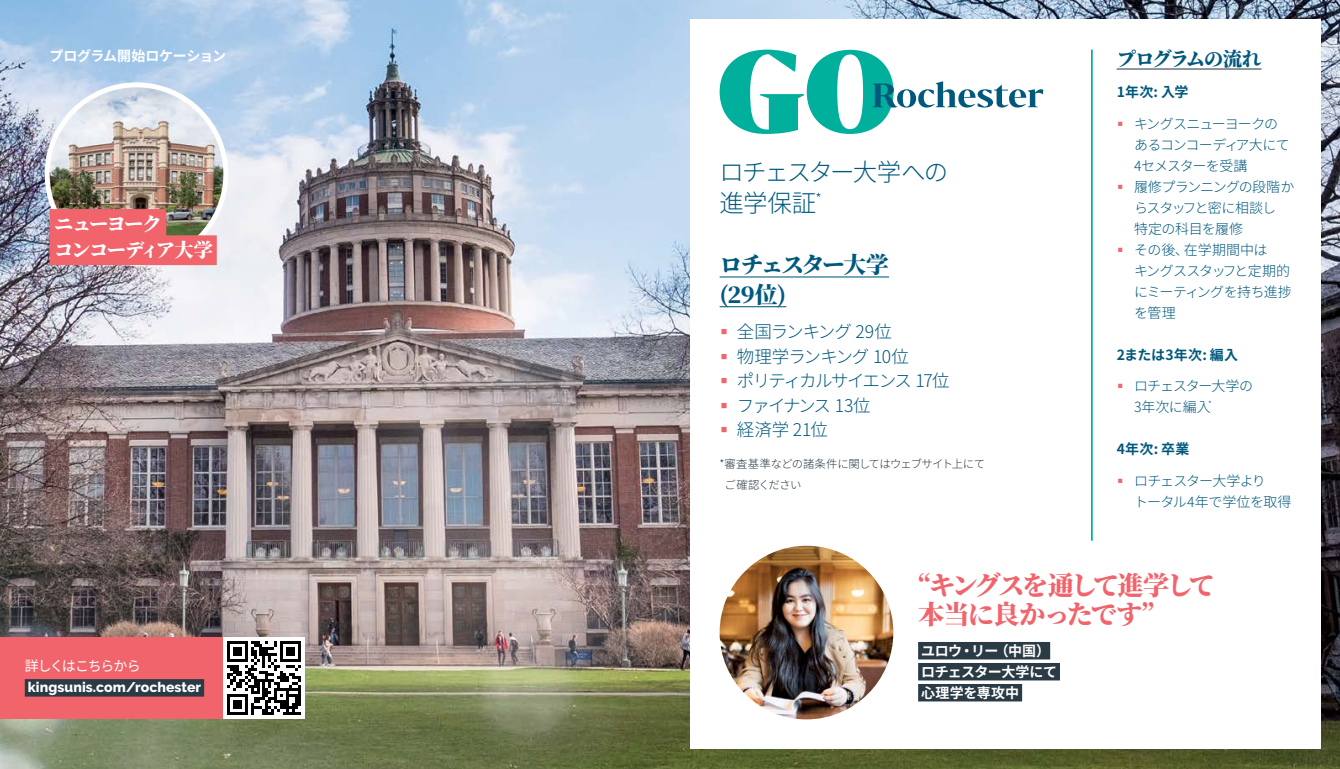
<style>
.page{position:relative;width:1340px;height:769px;background:#fff}
.page>*{position:absolute;margin:0;border:0;box-sizing:border-box;transform-origin:0 0}
.t1{font:900 26.25px/29.8px "Noto Serif CJ Kjp";letter-spacing:-.085em;color:#f1646b}
.t2{font:300 24.5px/31.5px "Noto Sans CJ Kjp";letter-spacing:-.065em;color:#00597d}
.t3{font:900 22.75px/29.8px "Noto Serif CJ Kjp";letter-spacing:-.07em;color:#00597d}
.t4{font:900 19.25px/26.2px "Noto Serif CJ Kjp";letter-spacing:-.075em;color:#fff}
.t5{font:900 19.25px "Noto Serif CJ Kjp";letter-spacing:-.055em;color:#00597d}
.t6{font:300 17.5px/24.5px "Noto Sans CJ Kjp";letter-spacing:-.065em;color:#00597d}
.t7{font:300 14px/21px "Noto Sans CJ Kjp";letter-spacing:-.05em;color:#00597d}
.t8{font:700 14px/21px "Noto Sans CJ Kjp";letter-spacing:-.02em;color:#fff}
.t9{font:800 14px "Raleway";letter-spacing:.005em;color:#fff}
.t10{font:700 14px "Noto Sans CJ Kjp";letter-spacing:.01em;color:#00597d}
.t11{font:14px "Noto Sans CJ Kjp";letter-spacing:-.09em;color:#fff}
.t12{font:300 11.38px/21px "Noto Sans CJ Kjp";letter-spacing:-.04em;color:#2b3b46}
</style>
<div class="page">
<img style="left:0;top:0;width:1339px;height:769px">
<div style="left:690px;top:20px;width:630px;height:729px;background:#fff"></div>
<div style="left:45px;top:82px;width:183px;height:184px;background:#fff;border-radius:50%"></div>
<img style="left:50px;top:87px;width:173px;height:174px;border-radius:87px">
<div style="left:50px;top:209px;width:116px;height:30px;background:#f1646b"></div>
<div style="left:50px;top:235px;width:167px;height:30px;background:#f1646b"></div>
<hr style="left:1116px;top:68px;width:145px;height:2px;background:#2b3b46">
<hr style="left:1090px;top:50px;width:2px;height:491px;background:#00b09c">
<hr style="left:719px;top:276px;width:170px;height:1px;background:#00597d">
<hr style="left:719px;top:306px;width:67px;height:1px;background:#00597d">
<svg style="left:719px;top:50px;width:324px;height:84px"></svg>
<img style="left:719px;top:546px;width:174px;height:173px;border-radius:87px">
<div style="left:918px;top:642px;width:132px;height:17px;background:#2b3b46"></div>
<div style="left:918px;top:663px;width:141px;height:17px;background:#2b3b46"></div>
<div style="left:918px;top:684px;width:104px;height:17px;background:#2b3b46"></div>
<div style="left:0;top:637px;width:223px;height:82px;background:#f1646b"></div>
<div style="left:25px;top:679px;width:179px;height:18px;background:#2b3b46"></div>
<div style="left:223px;top:637px;width:82px;height:82px;background:#fff"></div>
<svg style="left:227px;top:641px;width:74px;height:74px"></svg>
<p class="t8" style="left:50px;top:45px;width:178px">プログラム開始ロケーション</p>
<h3 class="t4" style="left:54px;top:211px;width:160px">ニューヨーク<br>コンコーディア大学</h3>
<p class="t11" style="left:25px;top:658px;width:117px">詳しくはこちらから</p>
<p class="t9" style="left:28px;top:679px;width:175px">kingsunis.com/rochester</p>
<h2 class="t2" style="left:719px;top:156px;width:230px">ロチェスター大学への進学保証<sup>*</sup></h2>
<h3 class="t3" style="left:719px;top:251px;width:171px">ロチェスター大学(29位)</h3>
<p class="t6" style="left:737px;top:320px;width:214px">全国ランキング 29位<br>物理学ランキング 10位<br>ポリティカルサイエンス 17位ファイナンス 13位<br>経済学 21位</p>
<p class="t12" style="left:724px;top:453px;width:262px;text-indent:-5px">*審査基準などの諸条件に関してはウェブサイト上にてご確認ください</p>
<h3 class="t5" style="left:1116px;top:48px;width:146px">プログラムの流れ</h3>
<p class="t10" style="left:1116px;top:84px;width:73px">1年次: 入学</p>
<p class="t7" style="left:1134px;top:113px;width:162px">キングスニューヨークのあるコンコーディア大にて<br>4セメスターを受講<br>履修プランニングの段階からスタッフと密に相談し<br>特定の科目を履修<br>その後、在学期間中は<br>キングススタッフと定期的にミーティングを持ち進捗を管理</p>
<p class="t10" style="left:1116px;top:346px;width:123px">2または3年次: 編入</p>
<p class="t7" style="left:1134px;top:376px;width:121px">ロチェスター大学の<br>3年次に編入<sup>*</sup></p>
<p class="t10" style="left:1116px;top:441px;width:74px">4年次: 卒業</p>
<p class="t7" style="left:1134px;top:470px;width:159px">ロチェスター大学より<br>トータル4年で学位を取得</p>
<h1 class="t1" style="left:918px;top:571px;width:298px">“キングスを通して進学して本当に良かったです”</h1>
<p class="t8" style="left:921px;top:641px;width:137px">ユロウ・リー（中国）ロチェスター大学にて心理学を専攻中</p>
</div>
